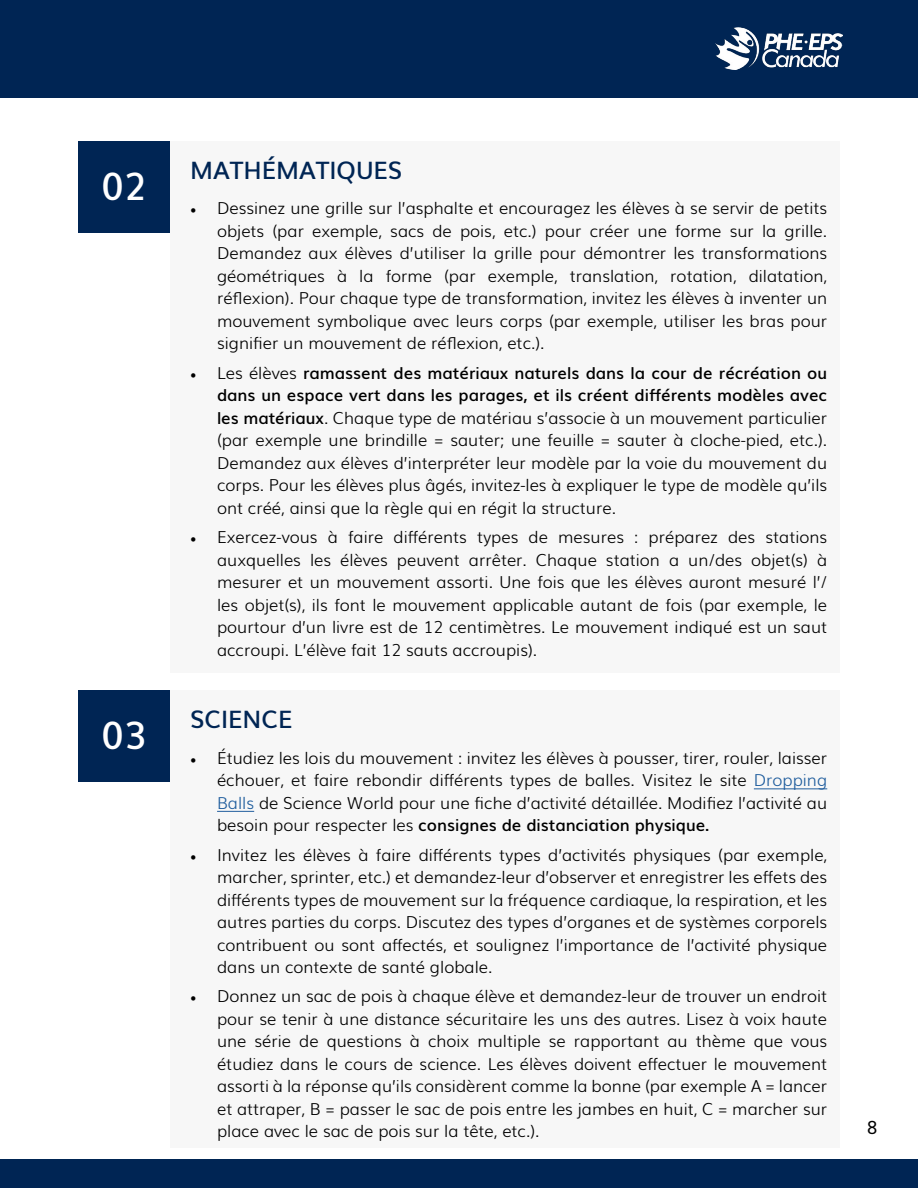
<style>
.page{position:relative;width:918px;height:1188px;background:#fff}
.page>*{position:absolute;margin:0;border:0;box-sizing:border-box;transform-origin:0 0}
.t1{font:600 37.5px "Muli";color:#fff}
.t2{font:600 24px "Muli";color:#002554}
.t3{font:18px "Muli";color:#000}
.t4{font:300 16.5px/22.5px "Muli";color:#000;text-align:justify}
.s1{font-family:"Minion Pro";font-weight:400}
.s2{font-weight:600}
.s3{color:#215e9e}
</style>
<div class="page">
<div style="left:0;top:1160px;width:918px;height:28px;background:#002554"></div>
<div style="left:0;top:0;width:918px;height:97px;background:#002554"></div>
<img style="left:715px;top:28px;width:127px;height:42px">
<div style="left:78px;top:141px;width:92px;height:92px;background:#002554"></div>
<div style="left:170px;top:141px;width:670px;height:531px;background:#f7f7f7"></div>
<div style="left:78px;top:690px;width:92px;height:92px;background:#002554"></div>
<div style="left:170px;top:690px;width:670px;height:458px;background:#f7f7f7"></div>
<hr style="left:754px;top:788px;width:73px;height:1px;background:#215e9e">
<hr style="left:217px;top:811px;width:37px;height:1px;background:#215e9e">
<h1 class="t1" style="left:101px;top:156px;width:47px">02</h1>
<h1 class="t1" style="left:101px;top:705px;width:47px">03</h1>
<h2 class="t2" style="left:190px;top:150px;width:214px">MATHÉMATIQUES</h2>
<p class="t4" style="left:217px;top:196px;width:612px;text-indent:-27px"><span class="s1">•</span> Dessinez une grille sur l’asphalte et encouragez les élèves à se servir de petits objets (par exemple, sacs de pois, etc.) pour créer une forme sur la grille.<br>Demandez aux élèves d’utiliser la grille pour démontrer les transformations géométriques à la forme (par exemple, translation, rotation, dilatation, réflexion). Pour chaque type de transformation, invitez les élèves à inventer un mouvement symbolique avec leurs corps (par exemple, utiliser les bras pour signifier un mouvement de réflexion, etc.).</p>
<p class="t4" style="left:217px;top:360px;width:612px;text-indent:-27px"><span class="s1">•</span> Les élèves <span class="s2">ramassent des matériaux naturels dans la cour de récréation ou dans un espace vert dans les parages, et ils créent différents modèles avec les matériaux</span>. Chaque type de matériau s’associe à un mouvement particulier (par exemple une brindille = sauter; une feuille = sauter à cloche-pied, etc.).<br>Demandez aux élèves d’interpréter leur modèle par la voie du mouvement du corps. Pour les élèves plus âgés, invitez-les à expliquer le type de modèle qu’ils ont créé, ainsi que la règle qui en régit la structure.</p>
<p class="t4" style="left:217px;top:525px;width:612px;text-indent:-27px"><span class="s1">•</span> Exercez-vous à faire différents types de mesures : préparez des stations auxquelles les élèves peuvent arrêter. Chaque station a un/des objet(s) à mesurer et un mouvement assorti. Une fois que les élèves auront mesuré l’/ les objet(s), ils font le mouvement applicable autant de fois (par exemple, le pourtour d’un livre est de 12 centimètres. Le mouvement indiqué est un saut accroupi. L’élève fait 12 sauts accroupis).</p>
<h2 class="t2" style="left:190px;top:700px;width:104px">SCIENCE</h2>
<p class="t4" style="left:217px;top:745px;width:612px;text-indent:-27px"><span class="s1">•</span> Étudiez les lois du mouvement : invitez les élèves à pousser, tirer, rouler, laisser échouer, et faire rebondir différents types de balles. Visitez le site <span class="s3">Dropping Balls</span> de Science World pour une fiche d’activité détaillée. Modifiez l’activité au besoin pour respecter les <span class="s2">consignes de distanciation physique.</span></p>
<p class="t4" style="left:217px;top:842px;width:612px;text-indent:-27px"><span class="s1">•</span> Invitez les élèves à faire différents types d’activités physiques (par exemple, marcher, sprinter, etc.) et demandez-leur d’observer et enregistrer les effets des différents types de mouvement sur la fréquence cardiaque, la respiration, et les autres parties du corps. Discutez des types d’organes et de systèmes corporels contribuent ou sont affectés, et soulignez l’importance de l’activité physique dans un contexte de santé globale.</p>
<p class="t4" style="left:217px;top:984px;width:612px;text-indent:-27px"><span class="s1">•</span> Donnez un sac de pois à chaque élève et demandez-leur de trouver un endroit pour se tenir à une distance sécuritaire les uns des autres. Lisez à voix haute une série de questions à choix multiple se rapportant au thème que vous étudiez dans le cours de science. Les élèves doivent effectuer le mouvement assorti à la réponse qu’ils considèrent comme la bonne (par exemple A = lancer et attraper, B = passer le sac de pois entre les jambes en huit, C = marcher sur place avec le sac de pois sur la tête, etc.).</p>
<p class="t3" style="left:867px;top:1112px;width:12px">8</p>
</div>
